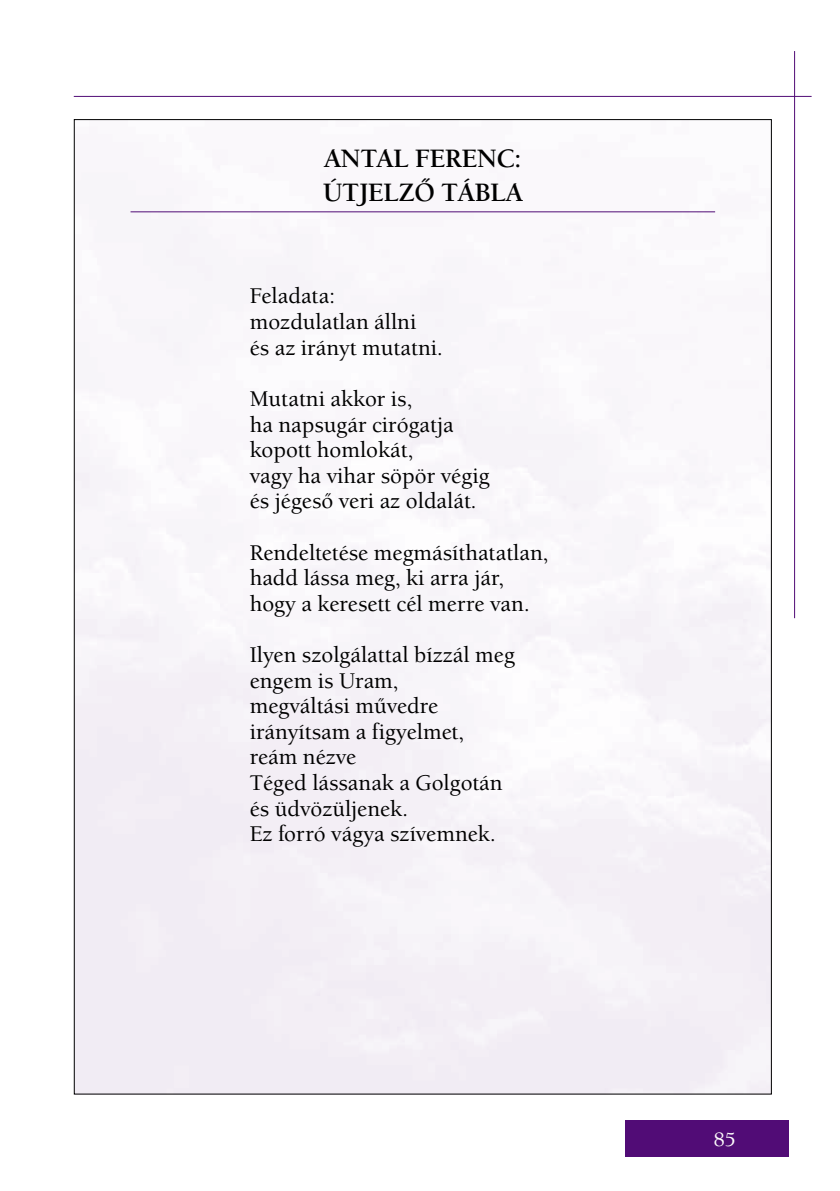
<style>
.page{position:relative;width:840px;height:1191px;background:#fff}
.page>*{position:absolute;margin:0;border:0;box-sizing:border-box;transform-origin:0 0}
.t1{font:700 26px/34px "Berkeley Old Sty Itc TEE";color:#000}
.t2{font:500 22px/25.6px "Berkeley Old Sty Itc TEE";color:#000}
.t3{font:500 20px "Berkeley Old Sty Itc TEE";color:#fffefd}
</style>
<div class="page">
<img style="left:76px;top:211px;width:693px;height:881px">
<div style="left:624px;top:1120px;width:164px;height:37px;background:#510c76"></div>
<hr style="left:74px;top:96px;width:737px;height:1px;background:#510c76">
<hr style="left:793px;top:51px;width:1px;height:567px;background:#510c76">
<hr style="left:130px;top:211px;width:584px;height:1px;background:#510c76">
<p class="t1" style="left:323px;top:141px;width:201px">ANTAL FERENC:<br>ÚTJELZŐ TÁBLA</p>
<p class="t2" style="left:249px;top:283px;width:194px">Feladata: mozdulatlan állni<br>és az irányt mutatni.</p>
<p class="t2" style="left:249px;top:386px;width:241px">Mutatni akkor is,<br>ha napsugár cirógatja kopott homlokát,<br>vagy ha vihar söpör végig és jégeső veri az oldalát.</p>
<p class="t2" style="left:249px;top:539px;width:300px">Rendeltetése megmásíthatatlan, hadd lássa meg, ki arra jár, hogy a keresett cél merre van.</p>
<p class="t2" style="left:249px;top:642px;width:266px">Ilyen szolgálattal bízzál meg engem is Uram,<br>megváltási művedre irányítsam a figyelmet, reám nézve<br>Téged lássanak a Golgotán és üdvözüljenek.<br>Ez forró vágya szívemnek.</p>
<p class="t3" style="left:713px;top:1128px;width:24px">85</p>
</div>
